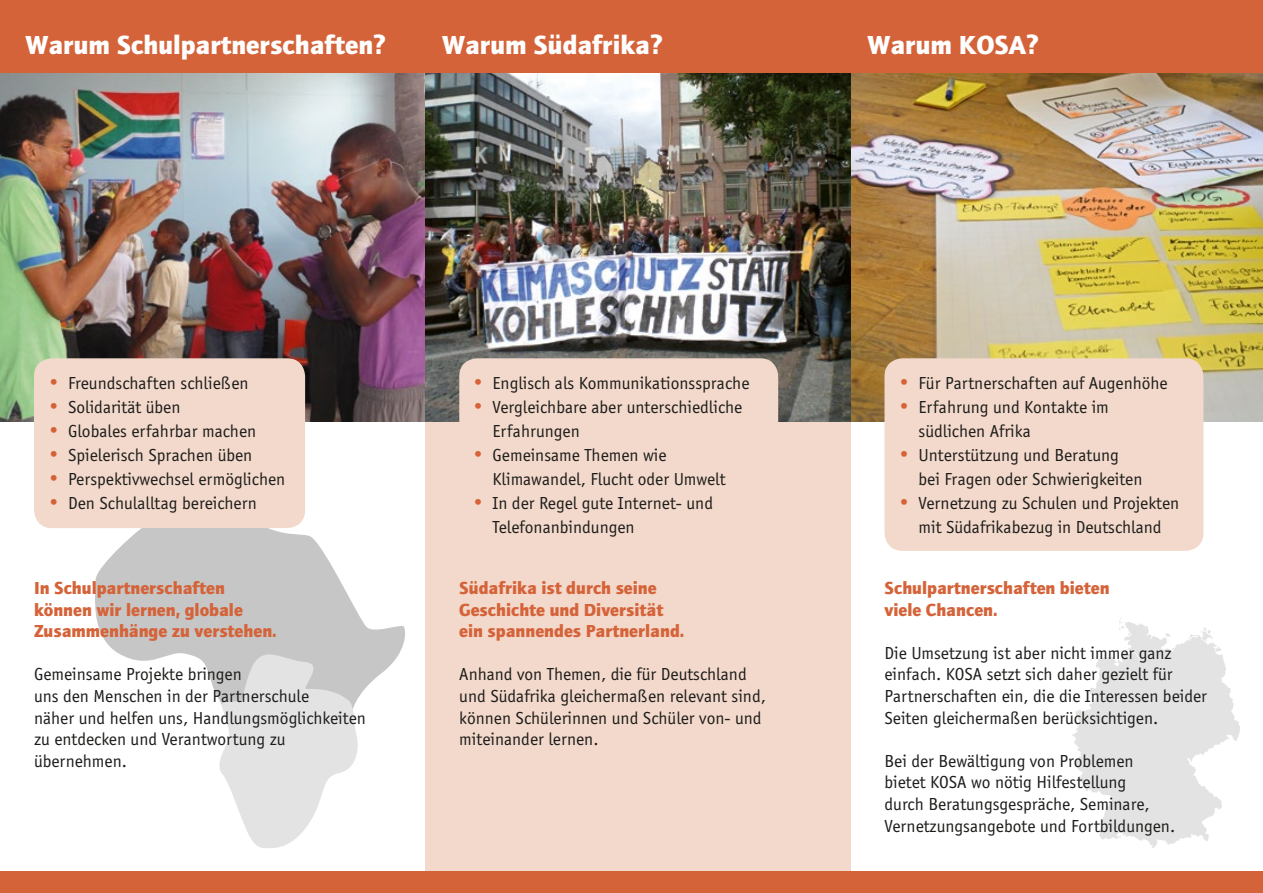
<style>
.page{position:relative;width:1263px;height:893px;background:#fff}
.page>*{position:absolute;margin:0;border:0;box-sizing:border-box;transform-origin:0 0}
.t1{font:800 27px "Quay";color:#fff}
.t2{font:18px/21.6px "Officina Sans";color:#1d1d1b}
.t3{font:800 18px/21.6px "Quay";color:#d56339}
.s1{font-size:21px;color:#d56339}
</style>
<div class="page">
<img style="left:0;top:72px;width:425px;height:350px">
<div style="left:425px;top:0;width:425px;height:893px;background:#f3d9cb"></div>
<img style="left:850px;top:72px;width:413px;height:350px">
<img style="left:425px;top:72px;width:425px;height:350px">
<svg style="left:1072px;top:617px;width:168px;height:231px"></svg>
<svg style="left:95px;top:514px;width:310px;height:181px;fill:#c6c6c6"></svg>
<svg style="left:215px;top:642px;width:145px;height:206px"></svg>
<div style="left:0;top:0;width:1263px;height:72px;background:#d56339"></div>
<div style="left:0;top:872px;width:1263px;height:21px;background:#d56339"></div>
<div style="left:34px;top:358px;width:271px;height:170px;background:#f3d9cb;border-radius:18px"></div>
<div style="left:884px;top:358px;width:319px;height:193px;background:#f3d9cb;border-radius:18px"></div>
<div style="left:459px;top:358px;width:319px;height:184px;background:#f3d9cb;border-radius:18px"></div>
<h1 class="t1" style="left:26px;top:29px;width:362px">Warum Schulpartnerschaften?</h1>
<h1 class="t1" style="left:442px;top:29px;width:222px">Warum Südafrika?</h1>
<h1 class="t1" style="left:867px;top:29px;width:173px">Warum KOSA?</h1>
<p class="t2" style="left:47px;top:372px;width:203px"><span class="s1">•</span> Freundschaften schließen</p>
<p class="t2" style="left:47px;top:396px;width:135px"><span class="s1">•</span> Solidarität üben</p>
<p class="t2" style="left:47px;top:420px;width:211px"><span class="s1">•</span> Globales erfahrbar machen</p>
<p class="t2" style="left:47px;top:444px;width:207px"><span class="s1">•</span> Spielerisch Sprachen üben</p>
<p class="t2" style="left:47px;top:468px;width:240px"><span class="s1">•</span> Perspektivwechsel ermöglichen</p>
<p class="t2" style="left:47px;top:492px;width:212px"><span class="s1">•</span> Den Schulalltag bereichern</p>
<p class="t3" style="left:34px;top:577px;width:244px">In Schulpartnerschaften können wir lernen, globale<br>Zusammenhänge zu verstehen.</p>
<p class="t2" style="left:34px;top:664px;width:333px">Gemeinsame Projekte bringen<br>uns den Menschen in der Partnerschule<br>näher und helfen uns, Handlungsmöglichkeiten zu entdecken und Verantwortung zu übernehmen.</p>
<p class="t2" style="left:471px;top:372px;width:280px"><span class="s1">•</span> Englisch als Kommunikationssprache</p>
<p class="t2" style="left:492px;top:395px;width:251px;line-height:24px;text-indent:-21px"><span class="s1">•</span> Vergleichbare aber unterschiedliche<br>Erfahrungen</p>
<p class="t2" style="left:492px;top:443px;width:235px;line-height:24px;text-indent:-21px"><span class="s1">•</span> Gemeinsame Themen wie<br>Klimawandel, Flucht oder Umwelt</p>
<p class="t2" style="left:492px;top:491px;width:222px;line-height:24px;text-indent:-21px"><span class="s1">•</span> In der Regel gute Internet- und<br>Telefonanbindungen</p>
<p class="t3" style="left:459px;top:577px;width:227px">Südafrika ist durch seine<br>Geschichte und Diversität ein spannendes Partnerland.</p>
<p class="t2" style="left:459px;top:664px;width:308px">Anhand von Themen, die für Deutschland und Südafrika gleichermaßen relevant sind, können Schülerinnen und Schüler von- und miteinander lernen.</p>
<p class="t2" style="left:897px;top:372px;width:272px"><span class="s1">•</span> Für Partnerschaften auf Augenhöhe</p>
<p class="t2" style="left:918px;top:395px;width:192px;line-height:24px;text-indent:-21px"><span class="s1">•</span> Erfahrung und Kontakte im südlichen Afrika</p>
<p class="t2" style="left:918px;top:443px;width:225px;line-height:24px;text-indent:-21px"><span class="s1">•</span> Unterstützung und Beratung bei Fragen oder Schwierigkeiten</p>
<p class="t2" style="left:897px;top:491px;width:283px;line-height:24px;text-align:center"><span class="s1">•</span> Vernetzung zu Schulen und Projekten mit Südafrikabezug in Deutschland</p>
<p class="t3" style="left:884px;top:577px;width:227px">Schulpartnerschaften bieten viele Chancen.</p>
<p class="t2" style="left:884px;top:642px;width:324px">Die Umsetzung ist aber nicht immer ganz einfach. KOSA setzt sich daher gezielt für Partnerschaften ein, die die Interessen beider Seiten gleichermaßen berücksichtigen.</p>
<p class="t2" style="left:884px;top:750px;width:292px">Bei der Bewältigung von Problemen bietet KOSA wo nötig Hilfestellung<br>durch Beratungsgespräche, Seminare, Vernetzungsangebote und Fortbildungen.</p>
</div>
